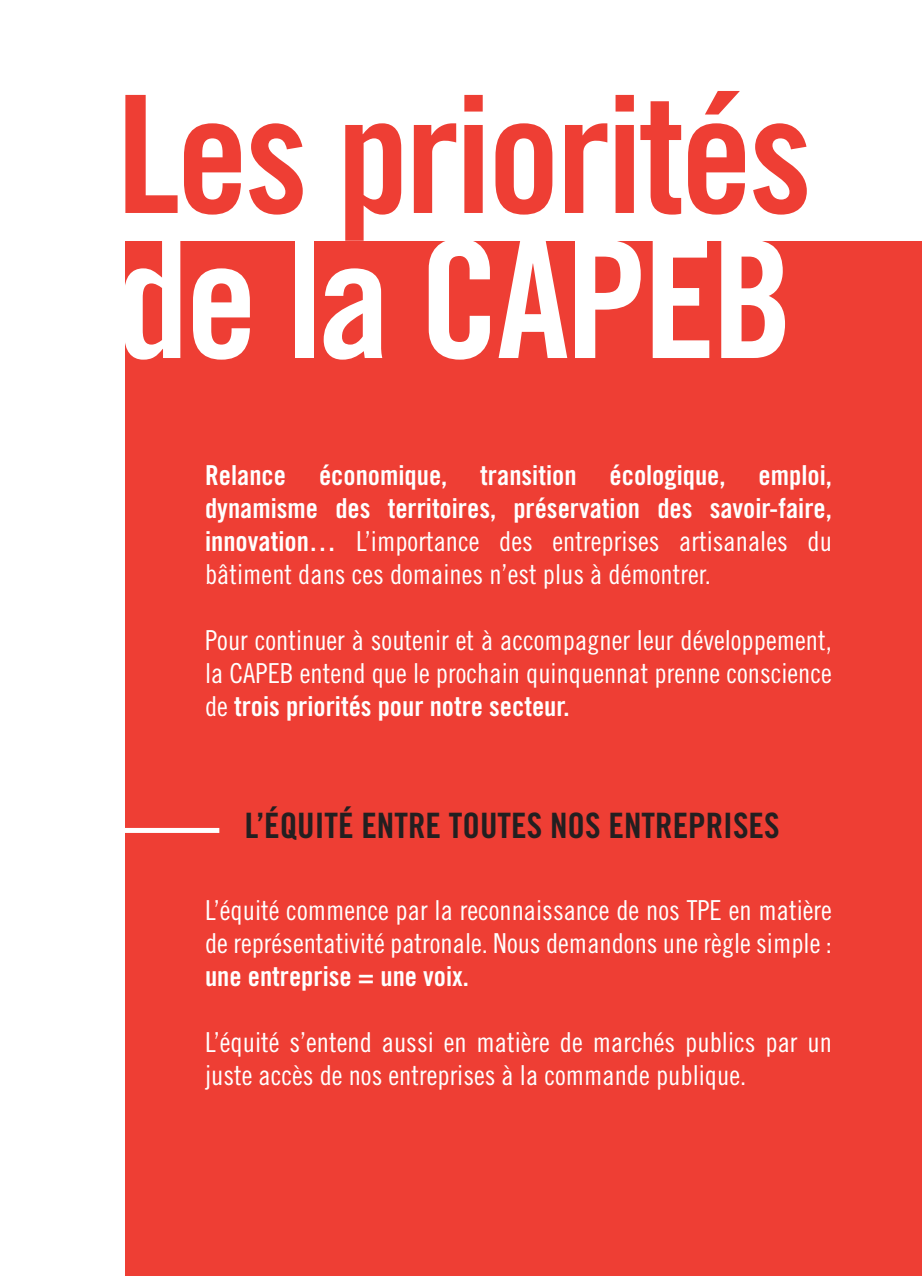
<style>
.page{position:relative;width:922px;height:1276px;background:#fff}
.page>*{position:absolute;margin:0;border:0;box-sizing:border-box;transform-origin:0 0}
.t1{font:163.5px "Trade Gothic Bold Cond Twenty";letter-spacing:-.025em;color:#ee3e34}
.t2{font:163.5px "Trade Gothic Bold Cond Twenty";letter-spacing:-.025em;color:#fff}
.t3{font:35px "Trade Gothic Bold Cond Twenty";color:#231f20}
.t4{font:27.5px/33px "Trade Gothic Cond Eighteen";color:#fff;text-align:justify}
.t5{font:27.5px/33px "Trade Gothic Bold Cond Twenty";color:#fff;text-align:justify}
.s1{font-family:"Trade Gothic Cond Eighteen"}
.s2{font-family:"Trade Gothic Bold Cond Twenty"}
</style>
<div class="page">
<div style="left:126px;top:241px;width:795px;height:1035px;background:#ee3e34"></div>
<div style="left:32px;top:828px;width:187px;height:5px;background:#fff"></div>
<p class="t1" style="left:116px;top:55px;width:697px">Les priorités</p>
<p class="t2" style="left:116px;top:200px;width:678px">de la CAPEB</p>
<p class="t5" style="left:205px;top:459px;width:628px">Relance économique, transition écologique, emploi, dynamisme des territoires, préservation des savoir-faire, innovation… <span class="s1">L’importance des entreprises artisanales du bâtiment dans ces domaines n’est plus à démontrer.</span></p>
<p class="t4" style="left:205px;top:624px;width:628px">Pour continuer à soutenir et à accompagner leur développement, la CAPEB entend que le prochain quinquennat prenne conscience de <span class="s2">trois priorités pour notre secteur.</span></p>
<p class="t3" style="left:244px;top:804px;width:536px">L’ÉQUITÉ ENTRE TOUTES NOS ENTREPRISES</p>
<p class="t4" style="left:205px;top:893px;width:628px">L’équité commence par la reconnaissance de nos TPE en matière de représentativité patronale. Nous demandons une règle simple : <span class="s2">une entreprise = une voix.</span></p>
<p class="t4" style="left:205px;top:1025px;width:628px">L’équité s’entend aussi en matière de marchés publics par un juste accès de nos entreprises à la commande publique.</p>
</div>
